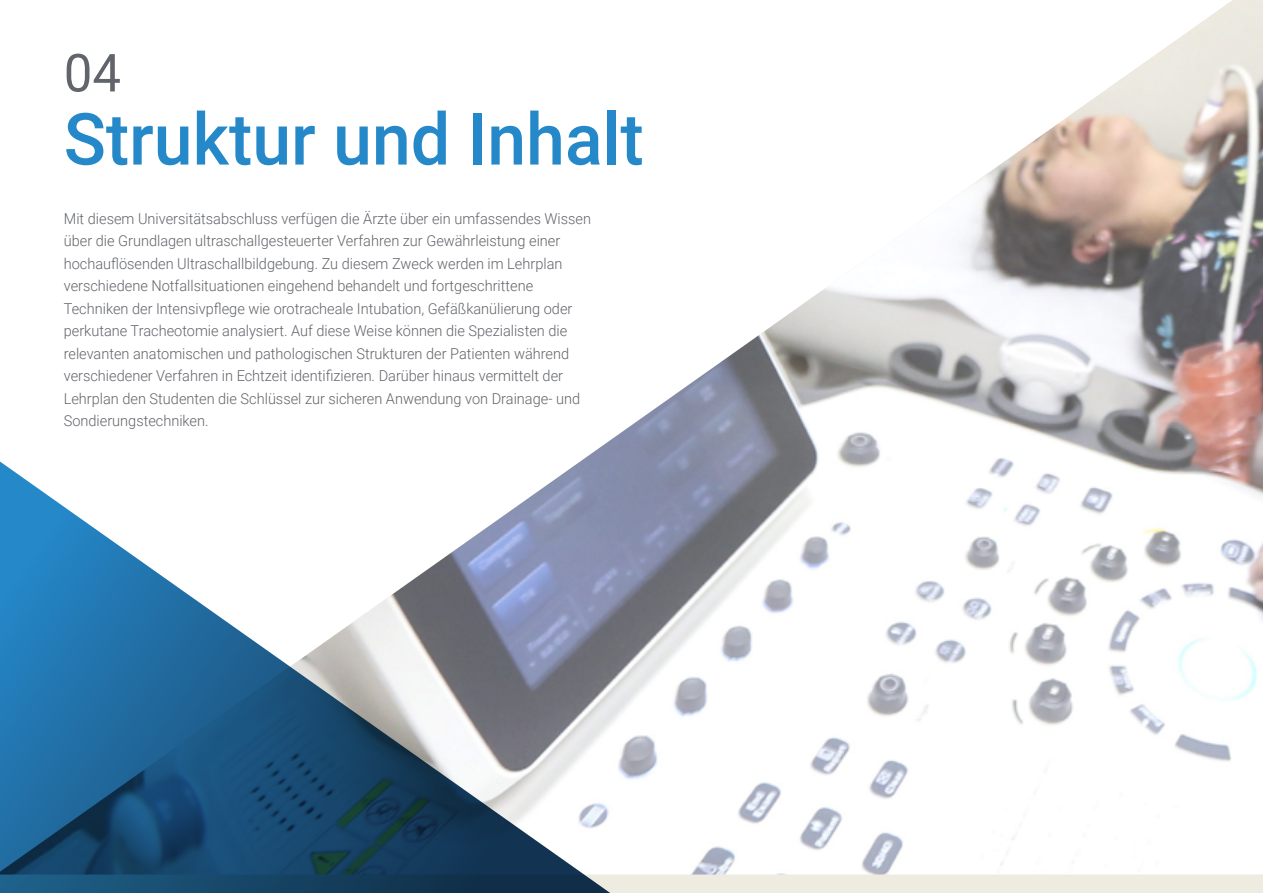
<style>
.page{position:relative;width:1263px;height:893px;background:#fff}
.page>*{position:absolute;margin:0;border:0;box-sizing:border-box;transform-origin:0 0}
.t1{font:500 72px "Roboto";color:#2488c9}
.t2{font:52.5px "Roboto";color:#61646a}
.t3{font:300 15px/22.5px "Roboto";color:#61646a}
</style>
<div class="page">
<img style="left:602px;top:0;width:661px;height:874px">
<svg style="left:0;top:446px;width:640px;height:447px"></svg>
<h2 class="t2" style="left:64px;top:36px;width:59px">04</h2>
<h1 class="t1" style="left:64px;top:89px;width:581px">Struktur und Inhalt</h1>
<p class="t3" style="left:64px;top:207px;width:529px">Mit diesem Universitätsabschluss verfügen die Ärzte über ein umfassendes Wissen über die Grundlagen ultraschallgesteuerter Verfahren zur Gewährleistung einer hochauflösenden Ultraschallbildgebung. Zu diesem Zweck werden im Lehrplan verschiedene Notfallsituationen eingehend behandelt und fortgeschrittene Techniken der Intensivpflege wie orotracheale Intubation, Gefäßkanülierung oder perkutane Tracheotomie analysiert. Auf diese Weise können die Spezialisten die relevanten anatomischen und pathologischen Strukturen der Patienten während verschiedener Verfahren in Echtzeit identifizieren. Darüber hinaus vermittelt der Lehrplan den Studenten die Schlüssel zur sicheren Anwendung von Drainage- und Sondierungstechniken.</p>
</div>
